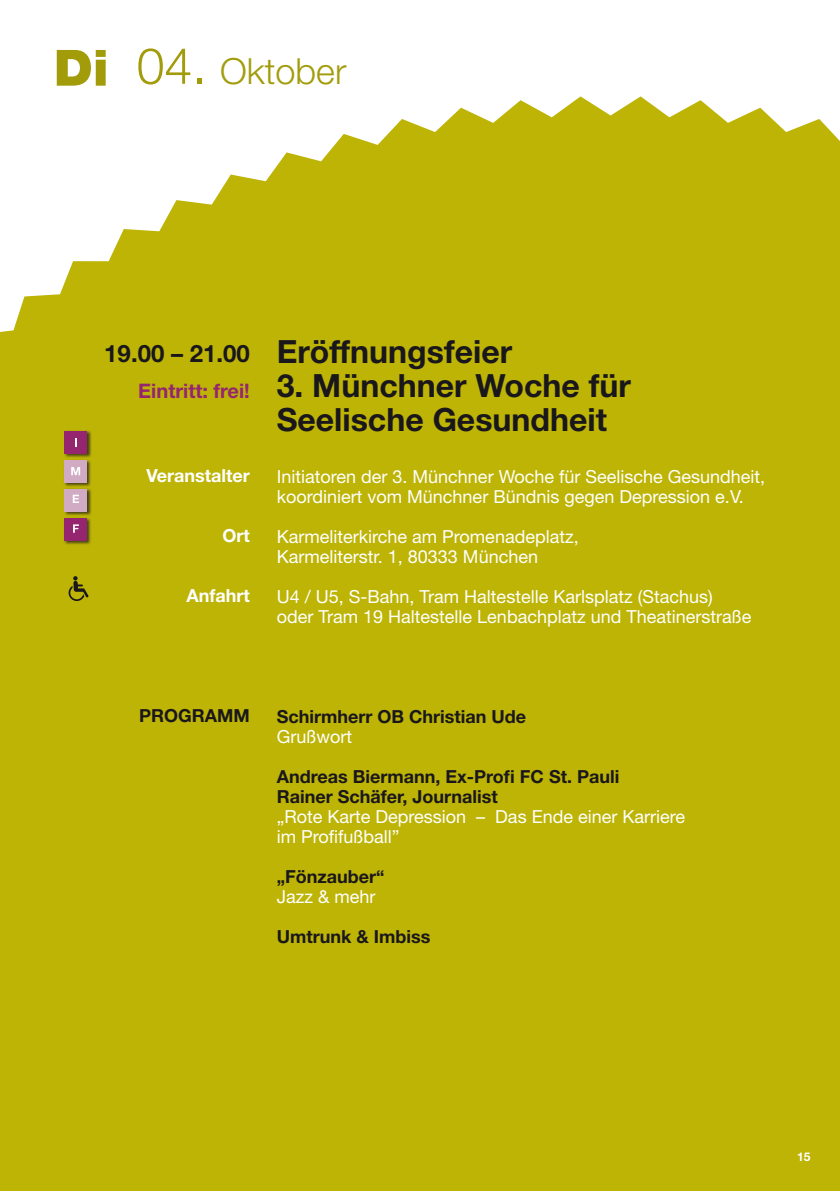
<style>
.page{position:relative;width:840px;height:1191px;background:#fff}
.page>*{position:absolute;margin:0;border:0;box-sizing:border-box;transform-origin:0 0}
.t1{font:300 36px "Helvetica Neue";color:#a29c0b}
.t2{font:700 32px/34px "Helvetica Neue";color:#1a171c}
.t3{font:700 24px "Helvetica Neue";color:#1a171c}
.t4{font:700 20px "Helvetica Neue";color:#95256f}
.t5{font:18px/20px "Helvetica Neue";color:#fff}
.t6{font:700 18px/20px "Helvetica Neue";color:#1a171c}
.t7{font:700 18px "Helvetica Neue";color:#fff}
.t8{font:700 12px "Helvetica Neue";color:#fff}
.s1{font-weight:900;font-size:50px}
.s2{font-size:50px}
</style>
<div class="page">
<div style="left:0;top:96px;width:839px;height:1095px;background:#bdb405"></div>
<div style="left:64px;top:430px;width:28px;height:28px;background:#1a171c;opacity:.75"></div>
<div style="left:64px;top:431px;width:23px;height:23px;background:#95256f"></div>
<svg style="left:75px;top:438px;width:2px;height:9px"></svg>
<div style="left:64px;top:459px;width:28px;height:28px;background:#1a171c;opacity:.75"></div>
<div style="left:64px;top:460px;width:23px;height:23px;background:#d0abc3"></div>
<svg style="left:71px;top:467px;width:9px;height:8px"></svg>
<div style="left:64px;top:488px;width:28px;height:28px;background:#1a171c;opacity:.75"></div>
<div style="left:64px;top:489px;width:23px;height:22px;background:#d0abc3"></div>
<svg style="left:73px;top:495px;width:6px;height:8px"></svg>
<div style="left:64px;top:517px;width:28px;height:28px;background:#1a171c;opacity:.75"></div>
<div style="left:64px;top:518px;width:23px;height:22px;background:#95256f"></div>
<svg style="left:73px;top:524px;width:6px;height:9px"></svg>
<svg style="left:69px;top:576px;width:20px;height:25px"></svg>
<h1 class="t1" style="left:54px;top:49px;width:294px"><span class="s1">Di</span> <span class="s2">04.</span> Oktober</h1>
<h3 class="t3" style="left:104px;top:338px;width:147px">19.00 – 21.00</h3>
<p class="t4" style="left:138px;top:378px;width:113px">Eintritt: frei!</p>
<p class="t7" style="left:146px;top:464px;width:105px">Veranstalter</p>
<p class="t7" style="left:222px;top:524px;width:29px">Ort</p>
<p class="t7" style="left:186px;top:584px;width:65px">Anfahrt</p>
<h2 class="t2" style="left:276px;top:334px;width:237px">Eröffnungsfeier</h2>
<h2 class="t2" style="left:276px;top:368px;width:355px">3. Münchner Woche für<br>Seelische Gesundheit</h2>
<p class="t5" style="left:276px;top:466px;width:490px">Initiatoren der 3. Münchner Woche für Seelische Gesundheit, koordiniert vom Münchner Bündnis gegen Depression e.V.</p>
<p class="t5" style="left:276px;top:526px;width:303px">Karmeliterkirche am Promenadeplatz,<br>Karmeliterstr. 1, 80333 München</p>
<p class="t5" style="left:276px;top:586px;width:476px">U4 / U5, S-Bahn, Tram Haltestelle Karlsplatz (Stachus) oder Tram 19 Haltestelle Lenbachplatz und Theatinerstraße</p>
<p class="t6" style="left:139px;top:705px;width:68px">PROGRAMM</p>
<p class="t6" style="left:276px;top:706px;width:251px">Schirmherr OB Christian Ude</p>
<p class="t5" style="left:276px;top:726px;width:77px">Grußwort</p>
<p class="t6" style="left:276px;top:766px;width:344px">Andreas Biermann, Ex-Profi FC St. Pauli<br>Rainer Schäfer, Journalist</p>
<p class="t5" style="left:276px;top:806px;width:410px">„Rote Karte Depression – Das Ende einer Karriere im Profifußball”</p>
<p class="t6" style="left:276px;top:866px;width:109px">„Fönzauber“</p>
<p class="t5" style="left:276px;top:886px;width:100px">Jazz &amp; mehr</p>
<p class="t6" style="left:276px;top:926px;width:155px">Umtrunk &amp; Imbiss</p>
<p class="t8" style="left:796px;top:1149px;width:15px">15</p>
</div>
